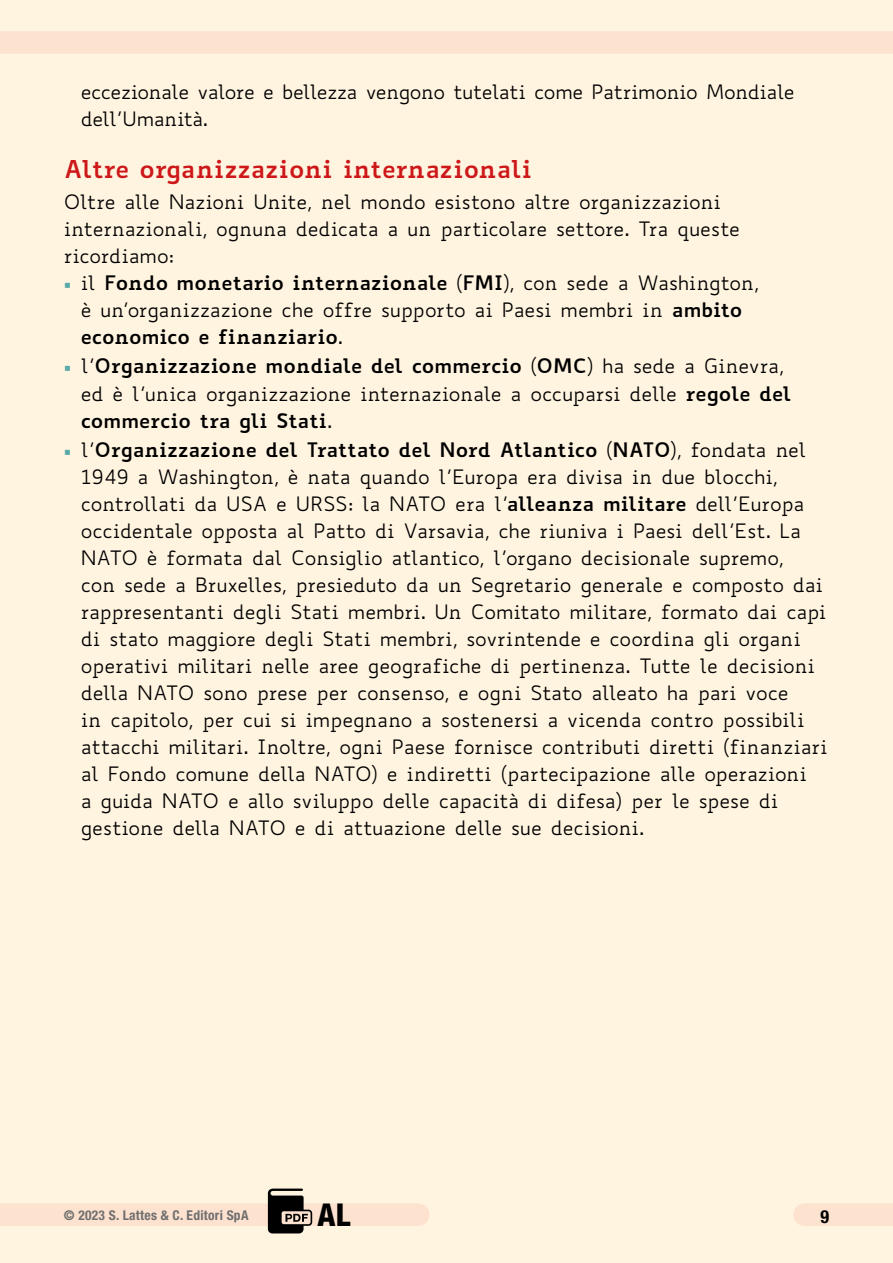
<style>
.page{position:relative;width:893px;height:1263px;background:#fff4e0}
.page>*{position:absolute;margin:0;border:0;box-sizing:border-box;transform-origin:0 0}
.t1{font:800 condensed 31.5px "Helvetica Neue LT Std";color:#000}
.t2{font:700 24px "Biancoenero";color:#cd1719}
.t3{font:19.5px/27px "Biancoenero";letter-spacing:-.02em;color:#000}
.t4{font:19.5px/27px "Biancoenero";letter-spacing:-.04em;color:#000}
.t5{font:700 condensed 18px "Helvetica Neue LT Std";color:#000}
.t6{font:700 condensed 13.5px "Helvetica Neue LT Std";letter-spacing:.02em;color:#706f6f}
.s1{font-family:"Acumin Pro";font-weight:900;font-size:18px;color:#59a8aa}
.s2{font-weight:700}
</style>
<div class="page">
<div style="left:0;top:1203px;width:418px;height:23px;background:#fde2cf"></div>
<div style="left:0;top:31px;width:893px;height:23px;background:#fde2cf"></div>
<div style="left:804px;top:1203px;width:89px;height:23px;background:#fde2cf"></div>
<svg style="left:268px;top:1188px;width:44px;height:45px"></svg>
<p class="t4" style="left:81px;top:78px;width:715px">eccezionale valore e bellezza vengono tutelati come Patrimonio Mondiale dell’Umanità.</p>
<p class="t2" style="left:64px;top:148px;width:470px">Altre organizzazioni internazionali</p>
<p class="t3" style="left:64px;top:188px;width:678px">Oltre alle Nazioni Unite, nel mondo esistono altre organizzazioni internazionali, ognuna dedicata a un particolare settore. Tra queste ricordiamo:</p>
<p class="t3" style="left:81px;top:269px;width:680px;text-indent:-17px"><span class="s1">•</span> il <span class="s2">Fondo monetario internazionale</span> (<span class="s2">FMI</span>), con sede a Washington, è un’organizzazione che offre supporto ai Paesi membri in <span class="s2">ambito economico e finanziario</span>.</p>
<p class="t3" style="left:81px;top:353px;width:712px;text-indent:-17px"><span class="s1">•</span> l’<span class="s2">Organizzazione mondiale del commercio</span> (<span class="s2">OMC</span>) ha sede a Ginevra, ed è l’unica organizzazione internazionale a occuparsi delle <span class="s2">regole del commercio tra gli Stati</span>.</p>
<p class="t3" style="left:81px;top:436px;width:749px;text-indent:-17px"><span class="s1">•</span> l’<span class="s2">Organizzazione del Trattato del Nord Atlantico</span> (<span class="s2">NATO</span>), fondata nel 1949 a Washington, è nata quando l’Europa era divisa in due blocchi, controllati da USA e URSS: la NATO era l’<span class="s2">alleanza militare</span> dell’Europa occidentale opposta al Patto di Varsavia, che riuniva i Paesi dell’Est. La NATO è formata dal Consiglio atlantico, l’organo decisionale supremo,<br>con sede a Bruxelles, presieduto da un Segretario generale e composto dai rappresentanti degli Stati membri. Un Comitato militare, formato dai capi di stato maggiore degli Stati membri, sovrintende e coordina gli organi operativi militari nelle aree geografiche di pertinenza. Tutte le decisioni della NATO sono prese per consenso, e ogni Stato alleato ha pari voce<br>in capitolo, per cui si impegnano a sostenersi a vicenda contro possibili attacchi militari. Inoltre, ogni Paese fornisce contributi diretti (finanziari al Fondo comune della NATO) e indiretti (partecipazione alle operazioni<br>a guida NATO e allo sviluppo delle capacità di difesa) per le spese di gestione della NATO e di attuazione delle sue decisioni.</p>
<p class="t6" style="left:64px;top:1206px;width:186px">© 2023 S. Lattes &amp; C. Editori SpA</p>
<h1 class="t1" style="left:318px;top:1195px;width:34px">AL</h1>
<p class="t5" style="left:820px;top:1206px;width:10px">9</p>
</div>
